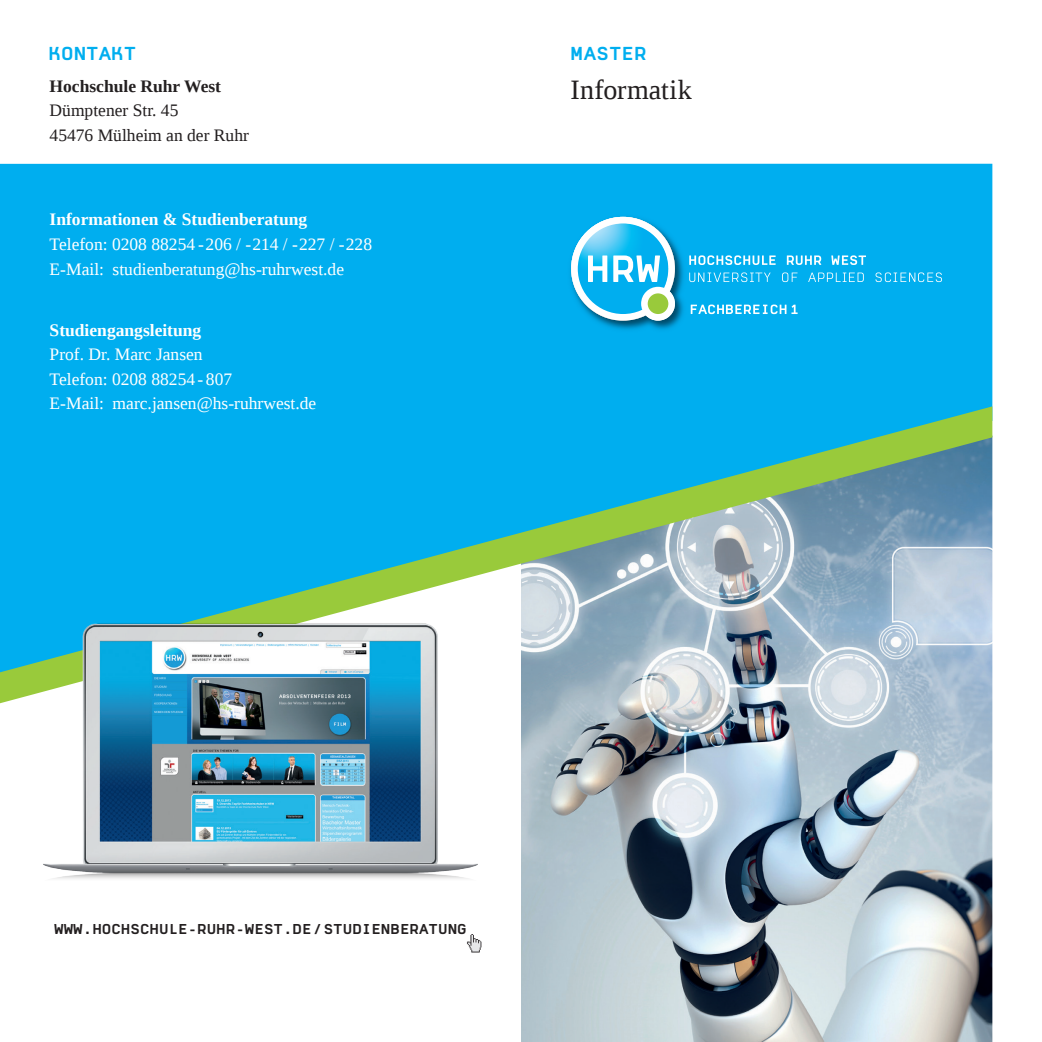
<style>
.page{position:relative;width:1042px;height:1042px;background:#fff}
.page>*{position:absolute;margin:0;border:0;box-sizing:border-box;transform-origin:0 0}
.t1{font:28px "Liberation Serif";letter-spacing:.01em;color:#231f20}
.t2{font:18.38px "Normetica C";color:#00aeef}
.t3{font:17.5px/24.5px "Liberation Serif";color:#fff}
.t4{font:700 17.5px "Liberation Serif";color:#fff}
.t5{font:17.5px/24.5px "Liberation Serif";color:#231f20}
.t6{font:700 17.5px "Liberation Serif";color:#231f20}
.t7{font:14px "Normetica C";color:#231f20}
</style>
<div class="page">
<img style="left:521px;top:703px;width:471px;height:339px">
<div style="left:0;top:164px;width:992px;height:242px;background:#00aeef"></div>
<svg style="left:0;top:406px;width:992px;height:297px;background:#4db5d1"></svg>
<img style="left:22px;top:613px;width:477px;height:266px">
<img style="left:567px;top:213px;width:120px;height:120px">
<svg style="left:571px;top:217px;width:104px;height:104px"></svg>
<svg style="left:689px;top:255px;width:86px;height:10px"></svg>
<svg style="left:787px;top:255px;width:34px;height:10px"></svg>
<svg style="left:831px;top:255px;width:35px;height:10px"></svg>
<svg style="left:689px;top:272px;width:81px;height:10px"></svg>
<svg style="left:782px;top:272px;width:15px;height:10px"></svg>
<svg style="left:808px;top:272px;width:56px;height:10px"></svg>
<svg style="left:875px;top:272px;width:67px;height:10px"></svg>
<div style="left:641px;top:287px;width:34px;height:34px;background:#fff;border-radius:50%"></div>
<div style="left:648px;top:293px;width:20px;height:21px;background:#99ca3b;border-radius:50%"></div>
<svg style="left:691px;top:304px;width:106px;height:10px"></svg>
<svg style="left:467px;top:934px;width:14px;height:18px"></svg>
<p class="t2" style="left:49px;top:42px;width:89px">KONTAKT</p>
<p class="t2" style="left:570px;top:42px;width:77px">MASTER</p>
<h1 class="t1" style="left:570px;top:72px;width:123px">Informatik</h1>
<p class="t6" style="left:50px;top:74px;width:173px">Hochschule Ruhr West</p>
<p class="t5" style="left:50px;top:98px;width:201px">Dümptener Str. 45<br>45476 Mülheim an der Ruhr</p>
<p class="t4" style="left:50px;top:208px;width:259px">Informationen &amp; Studienberatung</p>
<p class="t3" style="left:50px;top:232px;width:324px">Telefon: 0208 88254 -206 / -214 / -227 / -228<br>E-Mail: studienberatung@hs-ruhrwest.de</p>
<p class="t4" style="left:50px;top:318px;width:153px">Studiengangsleitung</p>
<p class="t3" style="left:50px;top:342px;width:268px">Prof. Dr. Marc Jansen<br>Telefon: 0208 88254 - 807<br>E-Mail: marc.jansen@hs-ruhrwest.de</p>
<p class="t7" style="left:54px;top:920px;width:414px">WWW.HOCHSCHULE-RUHR-WEST.DE/STUDIENBERATUNG</p>
</div>
